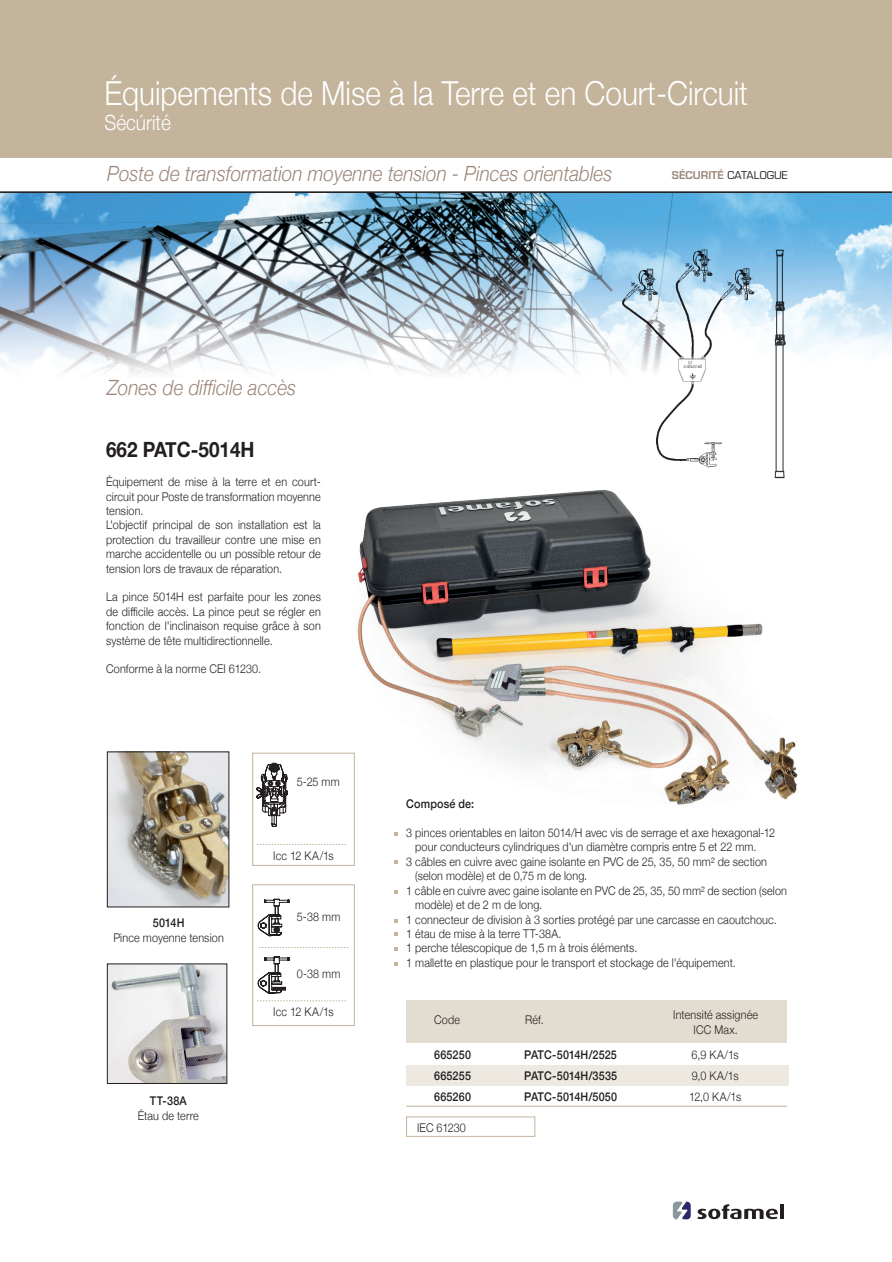
<style>
.page{position:relative;width:892px;height:1262px;background:#fff}
.page>*{position:absolute;margin:0;border:0;box-sizing:border-box;transform-origin:0 0}
.t1{font:300 33px "Helvetica Neue";color:#fff;scale:.9 1}
.t2{font:italic 300 21px "Helvetica Neue";color:#9b8679;scale:.9 1}
.t3{font:700 21px "Helvetica Neue";color:#231f20;scale:.9 1}
.t4{font:300 21px "Helvetica Neue";color:#fff;scale:.9 1}
.t5{font:300 12px/14.4px "Helvetica Neue";letter-spacing:.015em;color:#231f20;scale:.9 1}
.t6{font:500 12px/21px "Helvetica Neue";letter-spacing:.015em;color:#231f20;text-align:justify;scale:.9 1}
.t7{font:300 12px/21px "Helvetica Neue";letter-spacing:-.05em;color:#231f20;scale:.9 1}
.t8{font:10.5px "Eurostile";color:#231f20}
.s1{font-weight:600;color:#9b8679}
</style>
<div class="page">
<img style="left:0;top:193px;width:892px;height:181px">
<svg style="left:697px;top:1204px;width:81px;height:15px"></svg>
<hr style="left:780px;top:1204px;width:4px;height:14px;background:#231f20">
<svg style="left:673px;top:1201px;width:17px;height:18px"></svg>
<div style="left:0;top:0;width:892px;height:157px;background:#c3b49b"></div>
<img style="left:357px;top:490px;width:441px;height:315px">
<div style="left:406px;top:1065px;width:383px;height:20px;background:#ede8e0"></div>
<div style="left:406px;top:1000px;width:381px;height:42px;background:#e3dcd0"></div>
<hr style="left:406px;top:1105px;width:381px;height:1px;background:#c3b49b">
<svg style="left:394px;top:932px;width:4px;height:4px"></svg>
<svg style="left:394px;top:919px;width:4px;height:4px"></svg>
<svg style="left:394px;top:832px;width:4px;height:4px"></svg>
<svg style="left:394px;top:890px;width:4px;height:4px"></svg>
<svg style="left:394px;top:860px;width:4px;height:4px"></svg>
<svg style="left:394px;top:962px;width:4px;height:4px"></svg>
<svg style="left:394px;top:947px;width:4px;height:3px"></svg>
<div style="left:406px;top:1116px;width:129px;height:20px;border:1px solid #c3b49b"></div>
<hr style="left:0;top:192px;width:892px;height:1px;background:#231f20">
<img style="left:109px;top:965px;width:116px;height:116px">
<img style="left:109px;top:753px;width:118px;height:152px">
<div style="left:107px;top:751px;width:122px;height:156px;border:1px solid #231f20"></div>
<div style="left:252px;top:752px;width:103px;height:113px;background:#fff;border:1px solid #c3b49b"></div>
<svg style="left:256px;top:762px;width:32px;height:64px"></svg>
<svg style="left:257px;top:844px;width:89px;height:1px"></svg>
<div style="left:252px;top:884px;width:103px;height:142px;background:#fff;border:1px solid #c3b49b"></div>
<svg style="left:258px;top:899px;width:90px;height:94px"></svg>
<svg style="left:257px;top:1000px;width:89px;height:1px"></svg>
<img style="left:609px;top:243px;width:186px;height:236px">
<h1 class="t1" style="left:104px;top:67px;width:716px">Équipements de Mise à la Terre et en Court-Circuit</h1>
<h2 class="t4" style="left:104px;top:106px;width:75px">Sécúrité</h2>
<h2 class="t2" style="left:107px;top:156px;width:563px">Poste de transformation moyenne tension - Pinces orientables</h2>
<p class="t8" style="left:672px;top:169px;width:117px"><span class="s1">SÉCURITÉ</span> CATALOGUE</p>
<h2 class="t2" style="left:107px;top:371px;width:212px">Zones de difficile accès</h2>
<h2 class="t3" style="left:106px;top:433px;width:166px">662 PATC-5014H</h2>
<p class="t5" style="left:106px;top:474px;width:240px">Équipement de mise à la terre et en court&shy;circuit pour Poste de transformation moyenne tension.<br>L'objectif principal de son installation est la protection du travailleur contre une mise en marche accidentelle ou un possible retour de tension lors de travaux de réparation.</p>
<p class="t5" style="left:106px;top:589px;width:240px;text-align:justify">La pince 5014H est parfaite pour les zones de difficile accès. La pince peut se régler en fonction de l'inclinaison requise grâce à son système de tête multidirectionnelle.</p>
<p class="t5" style="left:106px;top:661px;width:174px">Conforme à la norme CEI 61230.</p>
<p class="t5" style="left:297px;top:773px;width:49px">5-25 mm</p>
<p class="t6" style="left:153px;top:911px;width:37px">5014H</p>
<p class="t5" style="left:113px;top:929px;width:124px">Pince moyenne tension</p>
<p class="t6" style="left:150px;top:1089px;width:43px">TT-38A</p>
<p class="t5" style="left:138px;top:1107px;width:69px">Étau de terre</p>
<p class="t5" style="left:273px;top:847px;width:69px">Icc 12 KA/1s</p>
<p class="t5" style="left:297px;top:908px;width:50px">5-38 mm</p>
<p class="t5" style="left:297px;top:965px;width:50px">0-38 mm</p>
<p class="t5" style="left:273px;top:1003px;width:69px">Icc 12 KA/1s</p>
<p class="t6" style="left:406px;top:792px;width:77px">Composé de:</p>
<p class="t5" style="left:406px;top:824px;width:411px">3 pinces orientables en laiton 5014/H avec vis de serrage et axe hexagonal-12</p>
<p class="t5" style="left:415px;top:839px;width:381px">pour conducteurs cylindriques d'un diamètre compris entre 5 et 22 mm.</p>
<p class="t5" style="left:406px;top:853px;width:402px">3 câbles en cuivre avec gaine isolante en PVC de 25, 35, 50 mm² de section</p>
<p class="t5" style="left:415px;top:868px;width:193px">(selon modèle) et de 0,75 m de long.</p>
<p class="t5" style="left:406px;top:882px;width:425px">1 câble en cuivre avec gaine isolante en PVC de 25, 35, 50 mm² de section (selon</p>
<p class="t5" style="left:415px;top:896px;width:143px">modèle) et de 2 m de long.</p>
<p class="t5" style="left:406px;top:911px;width:413px">1 connecteur de division à 3 sorties protégé par une carcasse en caoutchouc.</p>
<p class="t5" style="left:406px;top:925px;width:174px">1 étau de mise à la terre TT-38A.</p>
<p class="t5" style="left:406px;top:940px;width:258px">1 perche télescopique de 1,5 m à trois éléments.</p>
<p class="t5" style="left:406px;top:954px;width:368px">1 mallette en plastique pour le transport et stockage de l'équipement.</p>
<p class="t5" style="left:525px;top:1011px;width:22px">Réf.</p>
<p class="t5" style="left:673px;top:1006px;width:96px;line-height:15px;text-align:center">Intensité assignée<br>ICC Max.</p>
<p class="t5" style="left:434px;top:1011px;width:30px">Code</p>
<p class="t6" style="left:434px;top:1043px;width:43px">665250<br>665255<br>665260</p>
<p class="t6" style="left:524px;top:1043px;width:105px">PATC-5014H/2525<br>PATC-5014H/3535<br>PATC-5014H/5050</p>
<p class="t7" style="left:689px;top:1043px;width:59px">6,9 KA/1s<br>9,0 KA/1s<br>12,0 KA/1s</p>
<p class="t5" style="left:417px;top:1119px;width:56px">IEC 61230</p>
</div>
